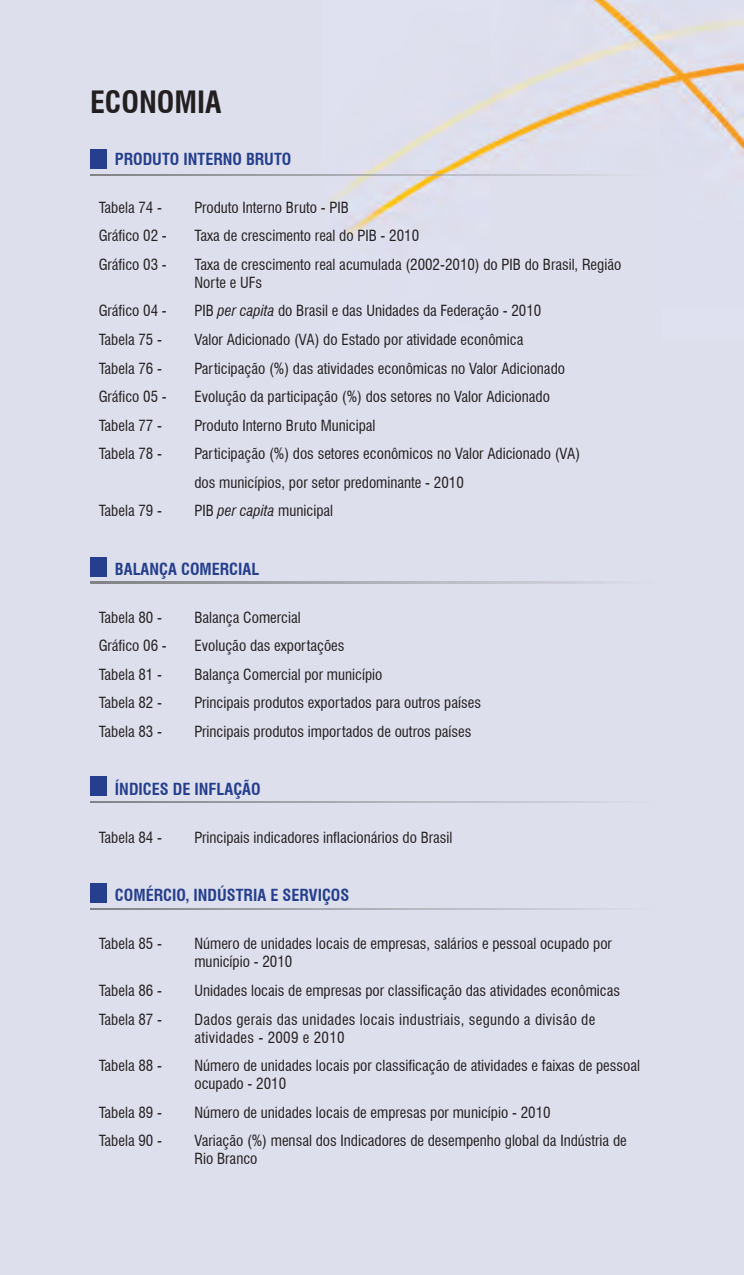
<style>
.page{position:relative;width:744px;height:1275px;background:#fff}
.page>*{position:absolute;margin:0;border:0;box-sizing:border-box;transform-origin:0 0}
.t1{font:700 condensed 30px "Swiss 721 BT";color:#231f20}
.t2{font:700 condensed 16.25px "Swiss 721 BT";color:#253f8e}
.t3{font:condensed 15px/18px "Swiss 721 BT";color:#231f20}
.t4{font:condensed 15px/18px "Swiss 721 BT";letter-spacing:.02em;color:#231f20}
.s1{font-style:italic}
</style>
<div class="page">
<div style="left:0;top:0;width:744px;height:1274px;background:#dedfed"></div>
<img style="left:322px;top:0;width:422px;height:236px">
<svg style="left:90px;top:174px;width:232px;height:1px"></svg>
<img style="left:322px;top:174px;width:332px;height:1px">
<div style="left:90px;top:149px;width:17px;height:20px;background:#253f8e"></div>
<svg style="left:90px;top:581px;width:514px;height:2px"></svg>
<div style="left:90px;top:556px;width:17px;height:20px;background:#253f8e"></div>
<svg style="left:90px;top:801px;width:514px;height:1px"></svg>
<div style="left:90px;top:776px;width:17px;height:20px;background:#253f8e"></div>
<svg style="left:90px;top:908px;width:514px;height:1px"></svg>
<div style="left:90px;top:882px;width:17px;height:20px;background:#253f8e"></div>
<h1 class="t1" style="left:90px;top:84px;width:133px">ECONOMIA</h1>
<p class="t2" style="left:115px;top:149px;width:178px">PRODUTO INTERNO BRUTO</p>
<p class="t3" style="left:99px;top:198px;width:65px">Tabela 74 -</p>
<p class="t3" style="left:194px;top:198px;width:156px">Produto Interno Bruto - PIB</p>
<p class="t3" style="left:99px;top:227px;width:70px">Gráfico 02 -</p>
<p class="t3" style="left:194px;top:227px;width:226px">Taxa de crescimento real do PIB - 2010</p>
<p class="t3" style="left:99px;top:255px;width:70px">Gráfico 03 -</p>
<p class="t3" style="left:194px;top:255px;width:428px">Taxa de crescimento real acumulada (2002-2010) do PIB do Brasil, Região<br>Norte e UFs</p>
<p class="t3" style="left:99px;top:302px;width:70px">Gráfico 04 -</p>
<p class="t3" style="left:194px;top:302px;width:348px">PIB <span class="s1">per capita</span> do Brasil e das Unidades da Federação - 2010</p>
<p class="t3" style="left:99px;top:330px;width:65px">Tabela 75 -</p>
<p class="t3" style="left:194px;top:330px;width:330px">Valor Adicionado (VA) do Estado por atividade econômica</p>
<p class="t3" style="left:99px;top:359px;width:65px">Tabela 76 -</p>
<p class="t3" style="left:194px;top:359px;width:372px">Participação (%) das atividades econômicas no Valor Adicionado</p>
<p class="t3" style="left:99px;top:387px;width:70px">Gráfico 05 -</p>
<p class="t3" style="left:194px;top:387px;width:357px">Evolução da participação (%) dos setores no Valor Adicionado</p>
<p class="t3" style="left:99px;top:416px;width:65px">Tabela 77 -</p>
<p class="t3" style="left:194px;top:416px;width:183px">Produto Interno Bruto Municipal</p>
<p class="t3" style="left:99px;top:445px;width:65px">Tabela 78 -</p>
<p class="t3" style="left:194px;top:439px;width:387px;line-height:28.5px">Participação (%) dos setores econômicos no Valor Adicionado (VA) dos municípios, por setor predominante - 2010</p>
<p class="t3" style="left:99px;top:502px;width:65px">Tabela 79 -</p>
<p class="t3" style="left:194px;top:502px;width:140px">PIB <span class="s1">per capita</span> municipal</p>
<p class="t2" style="left:115px;top:559px;width:146px">BALANÇA COMERCIAL</p>
<p class="t3" style="left:99px;top:608px;width:65px">Tabela 80 -</p>
<p class="t3" style="left:194px;top:608px;width:108px">Balança Comercial</p>
<p class="t3" style="left:99px;top:636px;width:70px">Gráfico 06 -</p>
<p class="t3" style="left:194px;top:636px;width:152px">Evolução das exportações</p>
<p class="t3" style="left:99px;top:665px;width:65px">Tabela 81 -</p>
<p class="t3" style="left:194px;top:665px;width:189px">Balança Comercial por município</p>
<p class="t3" style="left:99px;top:694px;width:65px">Tabela 82 -</p>
<p class="t3" style="left:194px;top:694px;width:288px">Principais produtos exportados para outros países</p>
<p class="t3" style="left:99px;top:722px;width:65px">Tabela 83 -</p>
<p class="t3" style="left:194px;top:722px;width:278px">Principais produtos importados de outros países</p>
<p class="t2" style="left:115px;top:779px;width:147px">ÍNDICES DE INFLAÇÃO</p>
<p class="t3" style="left:99px;top:828px;width:65px">Tabela 84 -</p>
<p class="t3" style="left:194px;top:828px;width:259px">Principais indicadores inflacionários do Brasil</p>
<p class="t2" style="left:115px;top:885px;width:236px">COMÉRCIO, INDÚSTRIA E SERVIÇOS</p>
<p class="t3" style="left:99px;top:934px;width:65px">Tabela 85 -</p>
<p class="t3" style="left:194px;top:934px;width:419px">Número de unidades locais de empresas, salários e pessoal ocupado por município - 2010</p>
<p class="t3" style="left:99px;top:981px;width:65px">Tabela 86 -</p>
<p class="t3" style="left:194px;top:981px;width:427px">Unidades locais de empresas por classificação das atividades econômicas</p>
<p class="t3" style="left:99px;top:1009px;width:65px">Tabela 87 -</p>
<p class="t4" style="left:194px;top:1009px;width:402px">Dados gerais das unidades locais industriais, segundo a divisão de atividades - 2009 e 2010</p>
<p class="t3" style="left:99px;top:1056px;width:65px">Tabela 88 -</p>
<p class="t3" style="left:194px;top:1056px;width:447px">Número de unidades locais por classificação de atividades e faixas de pessoal ocupado - 2010</p>
<p class="t3" style="left:99px;top:1103px;width:65px">Tabela 89 -</p>
<p class="t3" style="left:194px;top:1103px;width:357px">Número de unidades locais de empresas por município - 2010</p>
<p class="t3" style="left:99px;top:1131px;width:65px">Tabela 90 -</p>
<p class="t3" style="left:194px;top:1131px;width:434px">Variação (%) mensal dos Indicadores de desempenho global da Indústria de<br>Rio Branco</p>
</div>
